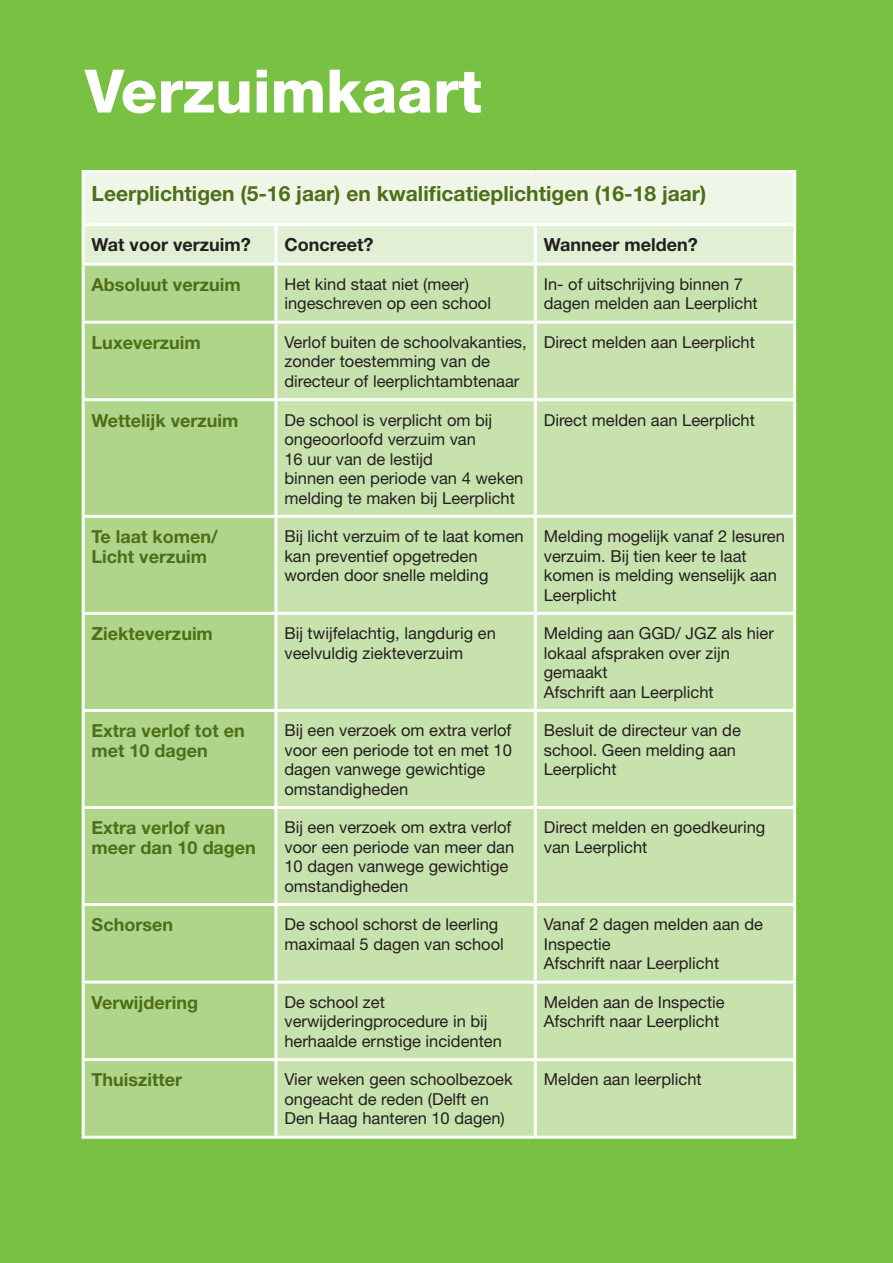
<style>
.page{position:relative;width:893px;height:1263px;background:#79c142}
.page>*{position:absolute;margin:0;border:0;box-sizing:border-box;transform-origin:0 0}
.t1{font:800 60px "Helvetica Neue";color:#fff}
.t2{font:700 21px "Helvetica Neue";color:#4e6e17}
.t3{font:700 18px/19.5px "Helvetica Neue";color:#4e6e17}
.t4{font:700 18px "Helvetica Neue";color:#231f20}
.t5{font:16.5px/19.5px "Helvetica Neue";color:#231f20}
</style>
<div class="page">
<div style="left:83px;top:172px;width:712px;height:53px;background:#eff6e8"></div>
<div style="left:85px;top:226px;width:708px;height:37px;background:#e1efd4"></div>
<div style="left:85px;top:266px;width:189px;height:870px;background:#aed589"></div>
<div style="left:277px;top:266px;width:516px;height:870px;background:#c8e2ae"></div>
<hr style="left:82px;top:223px;width:194px;height:3px;background:#fff">
<hr style="left:276px;top:223px;width:259px;height:3px;background:#fff">
<hr style="left:274px;top:226px;width:3px;height:37px;background:#fff">
<hr style="left:535px;top:223px;width:261px;height:3px;background:#fff">
<hr style="left:534px;top:226px;width:3px;height:37px;background:#fff">
<hr style="left:82px;top:263px;width:194px;height:3px;background:#fff">
<hr style="left:276px;top:263px;width:259px;height:3px;background:#fff">
<hr style="left:274px;top:266px;width:3px;height:55px;background:#fff">
<hr style="left:535px;top:263px;width:261px;height:3px;background:#fff">
<hr style="left:534px;top:266px;width:3px;height:55px;background:#fff">
<hr style="left:82px;top:321px;width:194px;height:3px;background:#fff">
<hr style="left:276px;top:321px;width:259px;height:3px;background:#fff">
<hr style="left:274px;top:324px;width:3px;height:74px;background:#fff">
<hr style="left:535px;top:321px;width:261px;height:3px;background:#fff">
<hr style="left:534px;top:324px;width:3px;height:74px;background:#fff">
<hr style="left:82px;top:398px;width:194px;height:3px;background:#fff">
<hr style="left:276px;top:398px;width:259px;height:3px;background:#fff">
<hr style="left:274px;top:401px;width:3px;height:114px;background:#fff">
<hr style="left:535px;top:398px;width:261px;height:3px;background:#fff">
<hr style="left:534px;top:401px;width:3px;height:114px;background:#fff">
<hr style="left:82px;top:515px;width:194px;height:3px;background:#fff">
<hr style="left:276px;top:515px;width:259px;height:3px;background:#fff">
<hr style="left:274px;top:518px;width:3px;height:94px;background:#fff">
<hr style="left:535px;top:515px;width:261px;height:3px;background:#fff">
<hr style="left:534px;top:518px;width:3px;height:94px;background:#fff">
<hr style="left:82px;top:612px;width:194px;height:3px;background:#fff">
<hr style="left:276px;top:612px;width:259px;height:3px;background:#fff">
<hr style="left:274px;top:615px;width:3px;height:94px;background:#fff">
<hr style="left:535px;top:612px;width:261px;height:3px;background:#fff">
<hr style="left:534px;top:615px;width:3px;height:94px;background:#fff">
<hr style="left:82px;top:709px;width:194px;height:3px;background:#fff">
<hr style="left:276px;top:709px;width:259px;height:3px;background:#fff">
<hr style="left:274px;top:712px;width:3px;height:94px;background:#fff">
<hr style="left:535px;top:709px;width:261px;height:3px;background:#fff">
<hr style="left:534px;top:712px;width:3px;height:94px;background:#fff">
<hr style="left:82px;top:806px;width:194px;height:3px;background:#fff">
<hr style="left:276px;top:806px;width:259px;height:3px;background:#fff">
<hr style="left:274px;top:809px;width:3px;height:94px;background:#fff">
<hr style="left:535px;top:806px;width:261px;height:3px;background:#fff">
<hr style="left:534px;top:809px;width:3px;height:94px;background:#fff">
<hr style="left:82px;top:903px;width:194px;height:3px;background:#fff">
<hr style="left:276px;top:903px;width:259px;height:3px;background:#fff">
<hr style="left:274px;top:906px;width:3px;height:74px;background:#fff">
<hr style="left:535px;top:903px;width:261px;height:3px;background:#fff">
<hr style="left:534px;top:906px;width:3px;height:74px;background:#fff">
<hr style="left:82px;top:980px;width:194px;height:3px;background:#fff">
<hr style="left:276px;top:980px;width:259px;height:3px;background:#fff">
<hr style="left:274px;top:983px;width:3px;height:75px;background:#fff">
<hr style="left:535px;top:980px;width:261px;height:3px;background:#fff">
<hr style="left:534px;top:983px;width:3px;height:75px;background:#fff">
<hr style="left:82px;top:1058px;width:194px;height:3px;background:#fff">
<hr style="left:276px;top:1058px;width:259px;height:3px;background:#fff">
<hr style="left:274px;top:1061px;width:3px;height:75px;background:#fff">
<hr style="left:535px;top:1058px;width:261px;height:3px;background:#fff">
<hr style="left:534px;top:1061px;width:3px;height:75px;background:#fff">
<hr style="left:82px;top:170px;width:194px;height:3px;background:#fff">
<hr style="left:82px;top:173px;width:3px;height:50px;background:#fff">
<hr style="left:276px;top:170px;width:259px;height:3px;background:#fff">
<hr style="left:535px;top:170px;width:261px;height:3px;background:#fff">
<hr style="left:793px;top:173px;width:3px;height:50px;background:#fff">
<hr style="left:82px;top:226px;width:3px;height:37px;background:#fff">
<hr style="left:793px;top:226px;width:3px;height:37px;background:#fff">
<hr style="left:82px;top:266px;width:3px;height:55px;background:#fff">
<hr style="left:793px;top:266px;width:3px;height:55px;background:#fff">
<hr style="left:82px;top:324px;width:3px;height:74px;background:#fff">
<hr style="left:793px;top:324px;width:3px;height:74px;background:#fff">
<hr style="left:82px;top:401px;width:3px;height:114px;background:#fff">
<hr style="left:793px;top:401px;width:3px;height:114px;background:#fff">
<hr style="left:82px;top:518px;width:3px;height:94px;background:#fff">
<hr style="left:793px;top:518px;width:3px;height:94px;background:#fff">
<hr style="left:82px;top:615px;width:3px;height:94px;background:#fff">
<hr style="left:793px;top:615px;width:3px;height:94px;background:#fff">
<hr style="left:82px;top:712px;width:3px;height:94px;background:#fff">
<hr style="left:793px;top:712px;width:3px;height:94px;background:#fff">
<hr style="left:82px;top:809px;width:3px;height:94px;background:#fff">
<hr style="left:793px;top:809px;width:3px;height:94px;background:#fff">
<hr style="left:82px;top:906px;width:3px;height:74px;background:#fff">
<hr style="left:793px;top:906px;width:3px;height:74px;background:#fff">
<hr style="left:82px;top:983px;width:3px;height:75px;background:#fff">
<hr style="left:793px;top:983px;width:3px;height:75px;background:#fff">
<hr style="left:82px;top:1061px;width:3px;height:75px;background:#fff">
<hr style="left:793px;top:1061px;width:3px;height:75px;background:#fff">
<hr style="left:82px;top:1136px;width:194px;height:3px;background:#fff">
<hr style="left:276px;top:1136px;width:259px;height:3px;background:#fff">
<hr style="left:535px;top:1136px;width:261px;height:3px;background:#fff">
<h1 class="t1" style="left:85px;top:55px;width:398px">Verzuimkaart</h1>
<p class="t2" style="left:92px;top:180px;width:616px">Leerplichtigen (5-16 jaar) en kwalificatieplichtigen (16-18 jaar)</p>
<p class="t4" style="left:92px;top:234px;width:161px">Wat voor verzuim?</p>
<p class="t4" style="left:284px;top:234px;width:91px">Concreet?</p>
<p class="t4" style="left:544px;top:234px;width:155px">Wanneer melden?</p>
<p class="t3" style="left:92px;top:274px;width:150px">Absoluut verzuim</p>
<p class="t5" style="left:284px;top:274px;width:208px">Het kind staat niet (meer) ingeschreven op een school</p>
<p class="t5" style="left:544px;top:274px;width:215px">In- of uitschrijving binnen 7 dagen melden aan Leerplicht</p>
<p class="t3" style="left:92px;top:332px;width:111px">Luxeverzuim</p>
<p class="t5" style="left:284px;top:332px;width:244px">Verlof buiten de schoolvakanties, zonder toestemming van de directeur of leerplichtambtenaar</p>
<p class="t5" style="left:544px;top:332px;width:213px">Direct melden aan Leerplicht</p>
<p class="t3" style="left:92px;top:410px;width:148px">Wettelijk verzuim</p>
<p class="t5" style="left:284px;top:410px;width:241px">De school is verplicht om bij ongeoorloofd verzuim van<br>16 uur van de lestijd<br>binnen een periode van 4 weken melding te maken bij Leerplicht</p>
<p class="t5" style="left:544px;top:410px;width:213px">Direct melden aan Leerplicht</p>
<p class="t3" style="left:92px;top:527px;width:128px">Te laat komen/<br>Licht verzuim</p>
<p class="t5" style="left:284px;top:526px;width:241px">Bij licht verzuim of te laat komen kan preventief opgetreden worden door snelle melding</p>
<p class="t5" style="left:544px;top:526px;width:243px">Melding mogelijk vanaf 2 lesuren verzuim. Bij tien keer te laat komen is melding wenselijk aan<br>Leerplicht</p>
<p class="t3" style="left:92px;top:624px;width:123px">Ziekteverzuim</p>
<p class="t5" style="left:284px;top:623px;width:213px">Bij twijfelachtig, langdurig en veelvuldig ziekteverzuim</p>
<p class="t5" style="left:544px;top:623px;width:232px">Melding aan GGD/ JGZ als hier lokaal afspraken over zijn gemaakt<br>Afschrift aan Leerplicht</p>
<p class="t3" style="left:92px;top:721px;width:155px">Extra verlof tot en met 10 dagen</p>
<p class="t5" style="left:284px;top:720px;width:229px">Bij een verzoek om extra verlof voor een periode tot en met 10 dagen vanwege gewichtige omstandigheden</p>
<p class="t5" style="left:544px;top:720px;width:199px">Besluit de directeur van de school. Geen melding aan<br>Leerplicht</p>
<p class="t3" style="left:92px;top:818px;width:166px">Extra verlof van meer dan 10 dagen</p>
<p class="t5" style="left:284px;top:817px;width:231px">Bij een verzoek om extra verlof voor een periode van meer dan<br>10 dagen vanwege gewichtige omstandigheden</p>
<p class="t5" style="left:544px;top:817px;width:223px">Direct melden en goedkeuring van Leerplicht</p>
<p class="t3" style="left:92px;top:915px;width:83px">Schorsen</p>
<p class="t5" style="left:284px;top:914px;width:221px">De school schorst de leerling maximaal 5 dagen van school</p>
<p class="t5" style="left:544px;top:914px;width:221px">Vanaf 2 dagen melden aan de<br>Inspectie<br>Afschrift naar Leerplicht</p>
<p class="t3" style="left:92px;top:992px;width:108px">Verwijdering</p>
<p class="t5" style="left:284px;top:992px;width:219px">De school zet verwijderingprocedure in bij herhaalde ernstige incidenten</p>
<p class="t5" style="left:544px;top:992px;width:182px">Melden aan de Inspectie<br>Afschrift naar Leerplicht</p>
<p class="t3" style="left:92px;top:1070px;width:92px">Thuiszitter</p>
<p class="t5" style="left:284px;top:1069px;width:230px">Vier weken geen schoolbezoek ongeacht de reden (Delft en<br>Den Haag hanteren 10 dagen)</p>
<p class="t5" style="left:544px;top:1069px;width:160px">Melden aan leerplicht</p>
</div>
